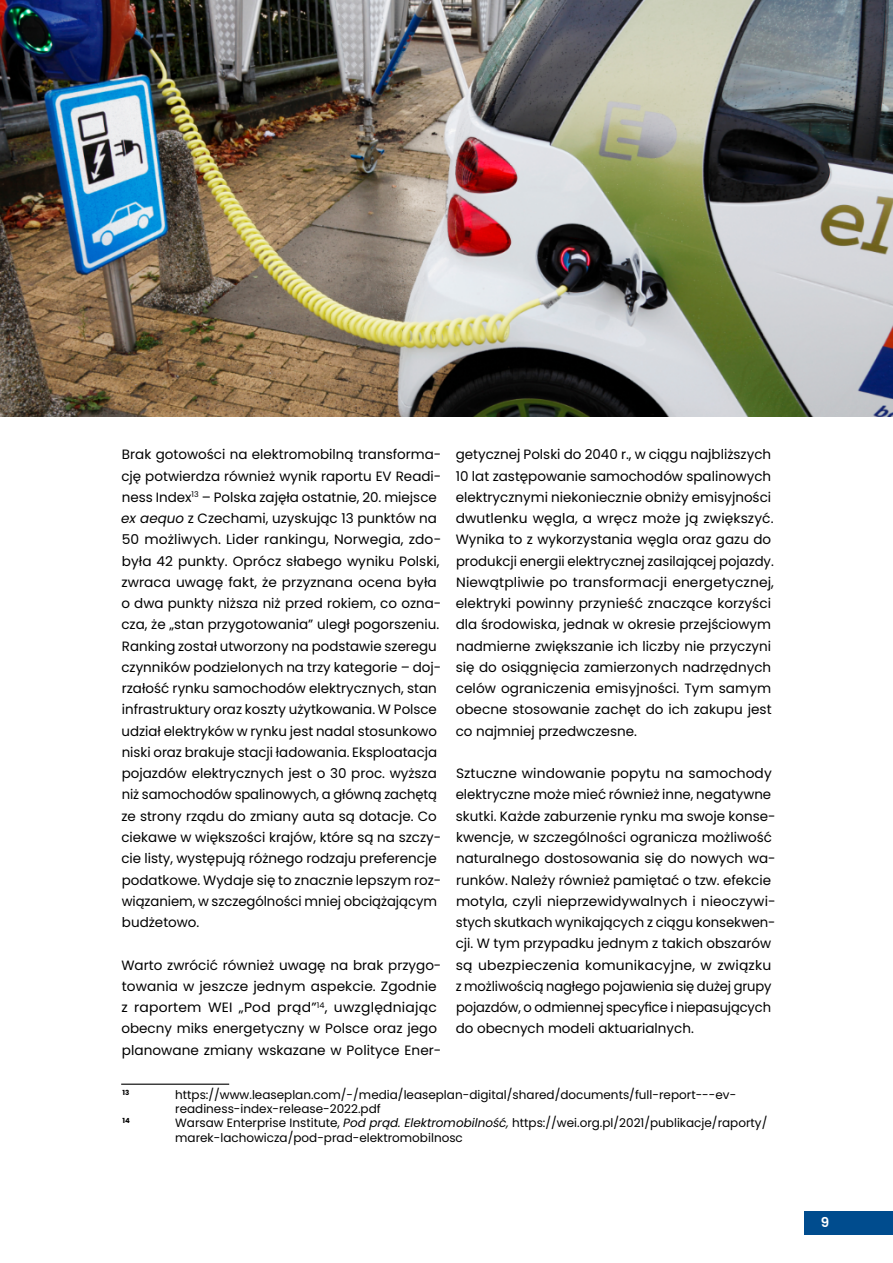
<style>
.page{position:relative;width:893px;height:1263px;background:#fff}
.page>*{position:absolute;margin:0;border:0;box-sizing:border-box;transform-origin:0 0}
.t1{font:13.5px/21.3px "Poppins";color:#000}
.t2{font:600 13.5px "Poppins";color:#fff}
.t3{font:12px/14.4px "Poppins";color:#000}
.t4{font:700 7.05px "Poppins";color:#000}
.s1{font-style:italic}
</style>
<div class="page">
<div style="left:804px;top:1211px;width:89px;height:24px;background:#004c8e"></div>
<hr style="left:121px;top:1083px;width:108px;height:2px;background:#000">
<img style="left:0;top:0;width:893px;height:417px">
<p class="t1" style="left:121px;top:444px;width:322px">Brak gotowości na elektromobilną transforma&shy;cję potwierdza również wynik raportu EV Readi&shy;ness Index<sup>13</sup> – Polska zajęła ostatnie, 20. miejsce <span class="s1">ex aequo</span> z Czechami, uzyskując 13 punktów na 50 możliwych. Lider rankingu, Norwegia, zdo&shy;była 42 punkty. Oprócz słabego wyniku Polski, zwraca uwagę fakt, że przyznana ocena była o dwa punkty niższa niż przed rokiem, co ozna&shy;cza, że „stan przygotowania” uległ pogorszeniu.<br>Ranking został utworzony na podstawie szeregu czynników podzielonych na trzy kategorie – doj&shy;rzałość rynku samochodów elektrycznych, stan infrastruktury oraz koszty użytkowania. W Polsce udział elektryków w rynku jest nadal stosunkowo niski oraz brakuje stacji ładowania. Eksploatacja pojazdów elektrycznych jest o 30 proc. wyższa niż samochodów spalinowych, a główną zachętą ze strony rządu do zmiany auta są dotacje. Co ciekawe w większości krajów, które są na szczy&shy;cie listy, występują różnego rodzaju preferencje podatkowe. Wydaje się to znacznie lepszym roz&shy;wiązaniem, w szczególności mniej obciążającym budżetowo.</p>
<p class="t1" style="left:121px;top:954px;width:322px">Warto zwrócić również uwagę na brak przygo&shy;towania w jeszcze jednym aspekcie. Zgodnie z raportem WEI „Pod prąd”<sup>14</sup>, uwzględniając obecny miks energetyczny w Polsce oraz jego planowane zmiany wskazane w Polityce Ener-</p>
<p class="t4" style="left:122px;top:1088px;width:8px">13</p>
<p class="t3" style="left:175px;top:1087px;width:563px">https://www.leaseplan.com/-/media/leaseplan-digital/shared/documents/full-report---ev&shy;readiness-index-release-2022.pdf</p>
<p class="t4" style="left:122px;top:1117px;width:9px">14</p>
<p class="t3" style="left:175px;top:1116px;width:594px">Warsaw Enterprise Institute, <span class="s1">Pod prąd. Elektromobilność,</span> https://wei.org.pl/2021/publikacje/raporty/ marek-lachowicza/pod-prad-elektromobilnosc</p>
<p class="t1" style="left:456px;top:444px;width:320px">getycznej Polski do 2040 r., w ciągu najbliższych 10 lat zastępowanie samochodów spalinowych elektrycznymi niekoniecznie obniży emisyjności dwutlenku węgla, a wręcz może ją zwiększyć.<br>Wynika to z wykorzystania węgla oraz gazu do produkcji energii elektrycznej zasilającej pojazdy.<br>Niewątpliwie po transformacji energetycznej, elektryki powinny przynieść znaczące korzyści dla środowiska, jednak w okresie przejściowym nadmierne zwiększanie ich liczby nie przyczyni się do osiągnięcia zamierzonych nadrzędnych celów ograniczenia emisyjności. Tym samym obecne stosowanie zachęt do ich zakupu jest co najmniej przedwczesne.</p>
<p class="t1" style="left:456px;top:763px;width:322px">Sztuczne windowanie popytu na samochody elektryczne może mieć również inne, negatywne skutki. Każde zaburzenie rynku ma swoje konse&shy;kwencje, w szczególności ogranicza możliwość naturalnego dostosowania się do nowych wa&shy;runków. Należy również pamiętać o tzw. efekcie motyla, czyli nieprzewidywalnych i nieoczywi&shy;stych skutkach wynikających z ciągu konsekwen&shy;cji. W tym przypadku jednym z takich obszarów są ubezpieczenia komunikacyjne, w związku z możliwością nagłego pojawienia się dużej grupy pojazdów, o odmiennej specyfice i niepasujących do obecnych modeli aktuarialnych.</p>
<p class="t2" style="left:821px;top:1214px;width:10px">9</p>
</div>
